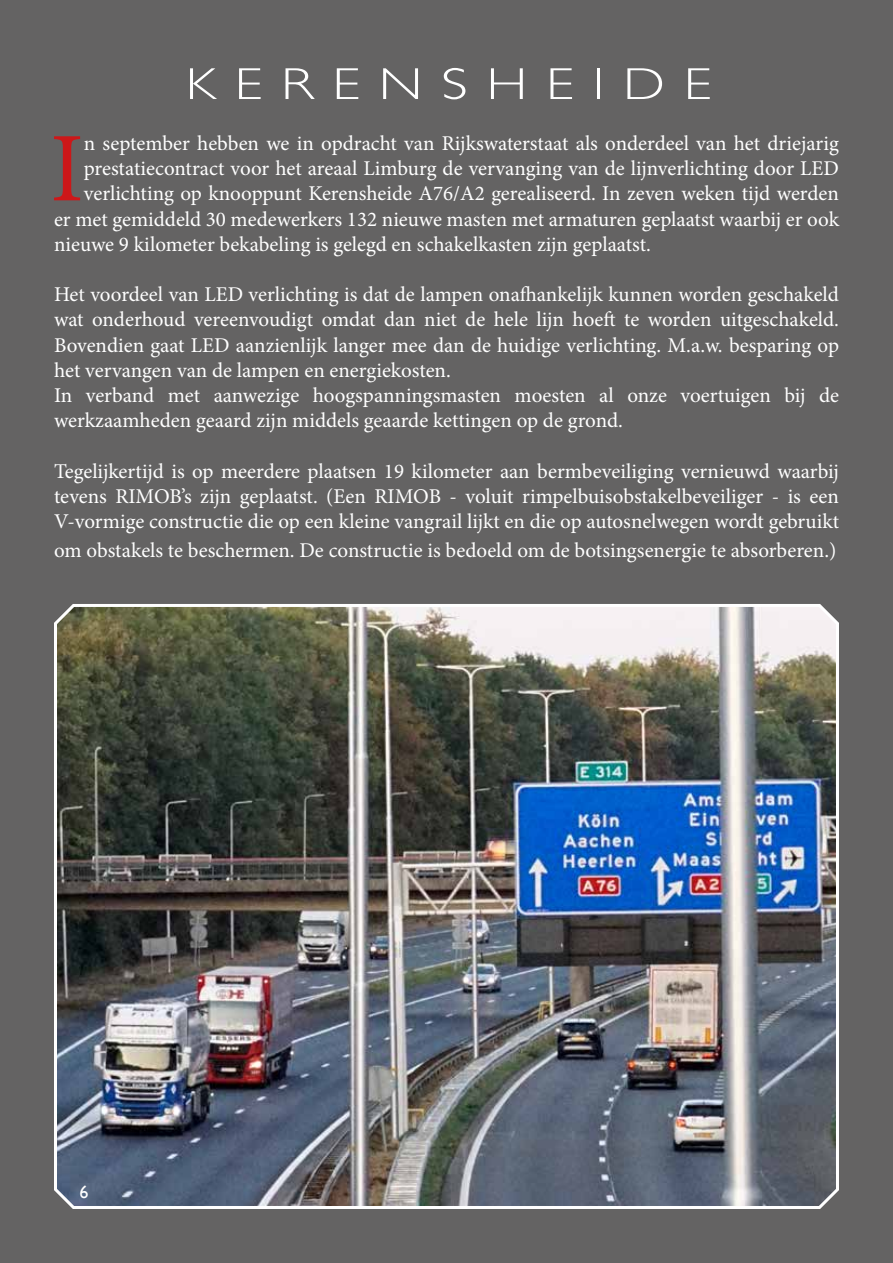
<style>
.page{position:relative;width:893px;height:1263px;background:#646363}
.page>*{position:absolute;margin:0;border:0;box-sizing:border-box;transform-origin:0 0}
.t1{font:98.55px "Minion Pro";color:#cd1719}
.t2{font:300 45px "Gill Sans";letter-spacing:.33em;color:#fff;scale:1.26 1}
.t3{font:21px/25.2px "Minion Pro";color:#fff}
.t4{font:18px "Gill Sans";color:#fff}
</style>
<div class="page">
<img style="left:54px;top:604px;width:785px;height:605px">
<h2 class="t2" style="left:186px;top:49px;width:419px">KERENSHEIDE</h2>
<h1 class="t1" style="left:50px;top:103px;width:35px">I</h1>
<p class="t3" style="left:84px;top:131px;width:757px">n september hebben we in opdracht van Rijkswaterstaat als onderdeel van het driejarig</p>
<p class="t3" style="left:84px;top:156px;width:757px">prestatiecontract voor het areaal Limburg de vervanging van de lijnverlichting door LED</p>
<p class="t3" style="left:84px;top:181px;width:757px">verlichting op knooppunt Kerensheide A76/A2 gerealiseerd. In zeven weken tijd werden</p>
<p class="t3" style="left:54px;top:206px;width:786px">er met gemiddeld 30 medewerkers 132 nieuwe masten met armaturen geplaatst waarbij er ook</p>
<p class="t3" style="left:54px;top:232px;width:598px">nieuwe 9 kilometer bekabeling is gelegd en schakelkasten zijn geplaatst.</p>
<p class="t3" style="left:54px;top:282px;width:786px">Het voordeel van LED verlichting is dat de lampen onafhankelijk kunnen worden geschakeld wat onderhoud vereenvoudigt omdat dan niet de hele lijn hoeft te worden uitgeschakeld.<br>Bovendien gaat LED aanzienlijk langer mee dan de huidige verlichting. M.a.w. besparing op het vervangen van de lampen en energiekosten.<br>In verband met aanwezige hoogspanningsmasten moesten al onze voertuigen bij de werkzaamheden geaard zijn middels geaarde kettingen op de grond.</p>
<p class="t3" style="left:54px;top:458px;width:787px;text-align:justify">Tegelijkertijd is op meerdere plaatsen 19 kilometer aan bermbeveiliging vernieuwd waarbij tevens RIMOB’s zijn geplaatst. (Een RIMOB - voluit rimpelbuisobstakelbeveiliger - is een V-vormige constructie die op een kleine vangrail lijkt en die op autosnelwegen wordt gebruikt</p>
<p class="t3" style="left:54px;top:538px;width:784px">om obstakels te beschermen. De constructie is bedoeld om de botsingsenergie te absorberen.)</p>
<p class="t4" style="left:79px;top:1181px;width:10px">6</p>
</div>
